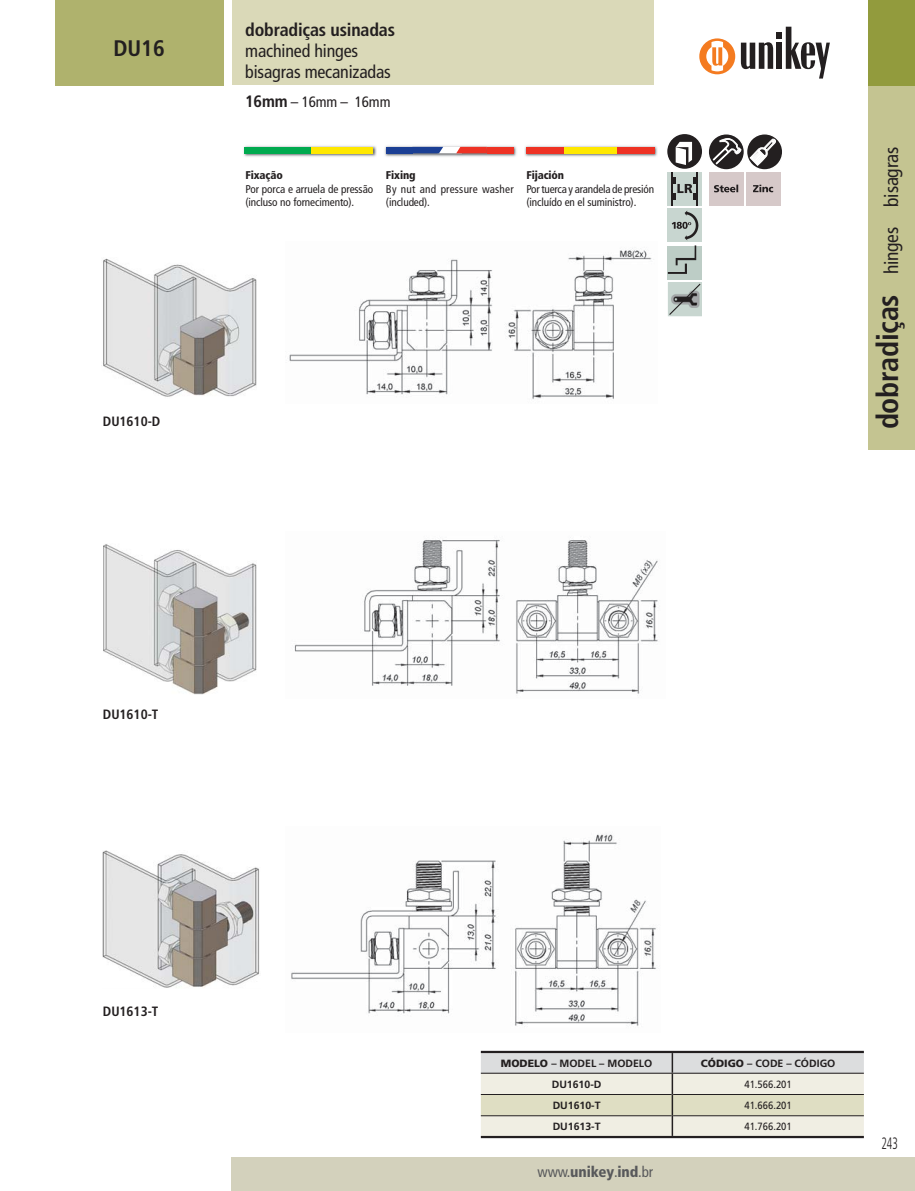
<style>
.page{position:relative;width:915px;height:1191px;background:#fff}
.page>*{position:absolute;margin:0;border:0;box-sizing:border-box;transform-origin:0 0}
.t1{font:700 condensed 30px "Frutiger";letter-spacing:-.01em;color:#231f20}
.t2{font:700 condensed 22.5px "Frutiger";color:#231f20}
.t3{font:condensed 19.5px "Frutiger";letter-spacing:-.01em;color:#231f20}
.t4{font:condensed 18px/21px "Frutiger";letter-spacing:-.01em;color:#231f20}
.t5{font:300 condensed 16.5px "Frutiger";color:#231f20;scale:.7 1}
.t6{font:900 condensed 15px "Frutiger";letter-spacing:-.01em;color:#58595b}
.t7{font:condensed 15px "Frutiger";letter-spacing:-.01em;color:#231f20}
.t8{font:700 condensed 13.5px "Frutiger";color:#231f20}
.t9{font:condensed 11.25px/13.5px "Frutiger";letter-spacing:-.01em;color:#231f20}
.t10{font:condensed 11.25px/13.5px "Frutiger";letter-spacing:.015em;color:#231f20}
.t11{font:700 10.5px "Frutiger";color:#231f20}
.t12{font:10.5px "Frutiger";color:#231f20;scale:.9 1}
.s1{font-weight:700}
.s2{font-weight:700;font-size:16.5px}
.s3{font-weight:900}
.s4{font-weight:400;font-size:19.5px}
.s5{font-weight:400}
</style>
<div class="page">
<svg style="left:740px;top:27px;width:89px;height:52px"></svg>
<div style="left:699px;top:38px;width:36px;height:36px;background:#f47b20;border-radius:50%"></div>
<svg style="left:706px;top:41px;width:22px;height:30px"></svg>
<div style="left:232px;top:0;width:421px;height:85px;background:#dad9b8"></div>
<div style="left:232px;top:1157px;width:682px;height:33px;background:#d3d1bc"></div>
<div style="left:55px;top:0;width:168px;height:85px;background:#afb26d"></div>
<div style="left:867px;top:0;width:47px;height:449px;background:#c4c491"></div>
<img style="left:384px;top:146px;width:133px;height:11px">
<div style="left:437px;top:147px;width:24px;height:6px;background:#fff"></div>
<div style="left:386px;top:147px;width:26px;height:6px;background:#1b3f94"></div>
<svg style="left:412px;top:147px;width:31px;height:6px"></svg>
<svg style="left:456px;top:147px;width:30px;height:6px"></svg>
<div style="left:486px;top:147px;width:27px;height:6px;background:#ee3224"></div>
<img style="left:524px;top:146px;width:133px;height:11px">
<div style="left:562px;top:147px;width:55px;height:6px;background:#ffe800"></div>
<div style="left:526px;top:147px;width:37px;height:6px;background:#ee3224"></div>
<div style="left:617px;top:147px;width:37px;height:6px;background:#ee3224"></div>
<img style="left:243px;top:146px;width:133px;height:11px">
<div style="left:309px;top:147px;width:63px;height:6px;background:#ffe800"></div>
<div style="left:245px;top:147px;width:66px;height:6px;background:#00aa4f"></div>
<div style="left:867px;top:0;width:47px;height:85px;background:#929b3d"></div>
<div style="left:667px;top:246px;width:34px;height:33px;background:#bdcdc6"></div>
<svg style="left:667px;top:245px;width:29px;height:29px"></svg>
<div style="left:667px;top:171px;width:34px;height:34px;background:#c8d6d0"></div>
<hr style="left:696px;top:171px;width:2px;height:34px;background:#231f20">
<hr style="left:671px;top:171px;width:2px;height:34px;background:#231f20">
<svg style="left:673px;top:177px;width:23px;height:23px"></svg>
<svg style="left:709px;top:134px;width:73px;height:36px"></svg>
<svg style="left:666px;top:133px;width:36px;height:36px"></svg>
<div style="left:665px;top:133px;width:38px;height:37px;border:2px solid #fff;border-radius:50%"></div>
<svg style="left:675px;top:142px;width:16px;height:23px"></svg>
<div style="left:708px;top:171px;width:34px;height:34px;background:#d6c9c9"></div>
<svg style="left:714px;top:185px;width:24px;height:7px"></svg>
<div style="left:745px;top:171px;width:34px;height:34px;background:#d6c9c9"></div>
<svg style="left:753px;top:185px;width:20px;height:7px"></svg>
<div style="left:667px;top:208px;width:34px;height:34px;background:#c8d6d0"></div>
<img style="left:678px;top:210px;width:21px;height:31px">
<svg style="left:671px;top:222px;width:20px;height:7px"></svg>
<svg style="left:668px;top:282px;width:33px;height:34px"></svg>
<hr style="left:480px;top:1050px;width:383px;height:3px;background:#231f20">
<hr style="left:480px;top:1135px;width:383px;height:3px;background:#231f20">
<svg style="left:480px;top:1052px;width:383px;height:85px;background:#dbd9ce"></svg>
<hr style="left:671px;top:1073px;width:2px;height:21px;background:#231f20">
<hr style="left:671px;top:1094px;width:2px;height:21px;background:#231f20">
<hr style="left:671px;top:1115px;width:2px;height:20px;background:#231f20">
<hr style="left:480px;top:1072px;width:383px;height:1px;background:#231f20">
<img style="left:102px;top:850px;width:158px;height:138px">
<img style="left:291px;top:834px;width:365px;height:192px">
<img style="left:104px;top:544px;width:152px;height:150px">
<img style="left:294px;top:539px;width:364px;height:155px">
<img style="left:103px;top:258px;width:153px;height:139px">
<img style="left:289px;top:248px;width:363px;height:151px">
<p class="t2" style="left:113px;top:37px;width:53px">DU16</p>
<p class="t4" style="left:245px;top:20px;width:151px"><span class="s1">dobradiças usinadas </span>machined hinges bisagras mecanizadas</p>
<p class="t7" style="left:245px;top:94px;width:147px"><span class="s2">16mm</span> – 16mm – 16mm</p>
<p class="t9" style="left:245px;top:169px;width:129px"><span class="s3">Fixação<br></span>Por porca e arruela de pressão (incluso no fornecimento).</p>
<p class="t9" style="left:526px;top:169px;width:129px"><span class="s3">Fijación<br></span>Por tuerca y arandela de presión (incluído en el suministro).</p>
<p class="t10" style="left:386px;top:169px;width:129px"><span class="s3">Fixing<br></span>By nut and pressure washer (included).</p>
<p class="t8" style="left:103px;top:415px;width:59px">DU1610-D</p>
<p class="t8" style="left:103px;top:707px;width:57px">DU1610-T</p>
<p class="t3" style="left:881px;top:207px;width:61px;rotate:-90deg">bisagras</p>
<p class="t1" style="left:872px;top:429px;width:204px;rotate:-90deg">dobradiças <span class="s4">hinges</span></p>
<p class="t8" style="left:103px;top:1004px;width:57px">DU1613-T</p>
<p class="t11" style="left:500px;top:1058px;width:153px"><span class="s3">MODELO</span> – MODEL – MODELO</p>
<p class="t11" style="left:700px;top:1058px;width:136px"><span class="s3">CÓDIGO</span> – CODE – CÓDIGO</p>
<p class="t11" style="left:551px;top:1079px;width:51px">DU1610-D</p>
<p class="t12" style="left:744px;top:1079px;width:54px">41.566.201</p>
<p class="t11" style="left:552px;top:1100px;width:49px">DU1610-T</p>
<p class="t12" style="left:744px;top:1100px;width:54px">41.666.201</p>
<p class="t11" style="left:552px;top:1121px;width:49px">DU1613-T</p>
<p class="t12" style="left:744px;top:1121px;width:54px">41.766.201</p>
<p class="t6" style="left:537px;top:1166px;width:117px"><span class="s5">www.</span>unikey<span class="s5">.</span>ind<span class="s5">.br</span></p>
<p class="t5" style="left:881px;top:1135px;width:25px">243</p>
</div>
